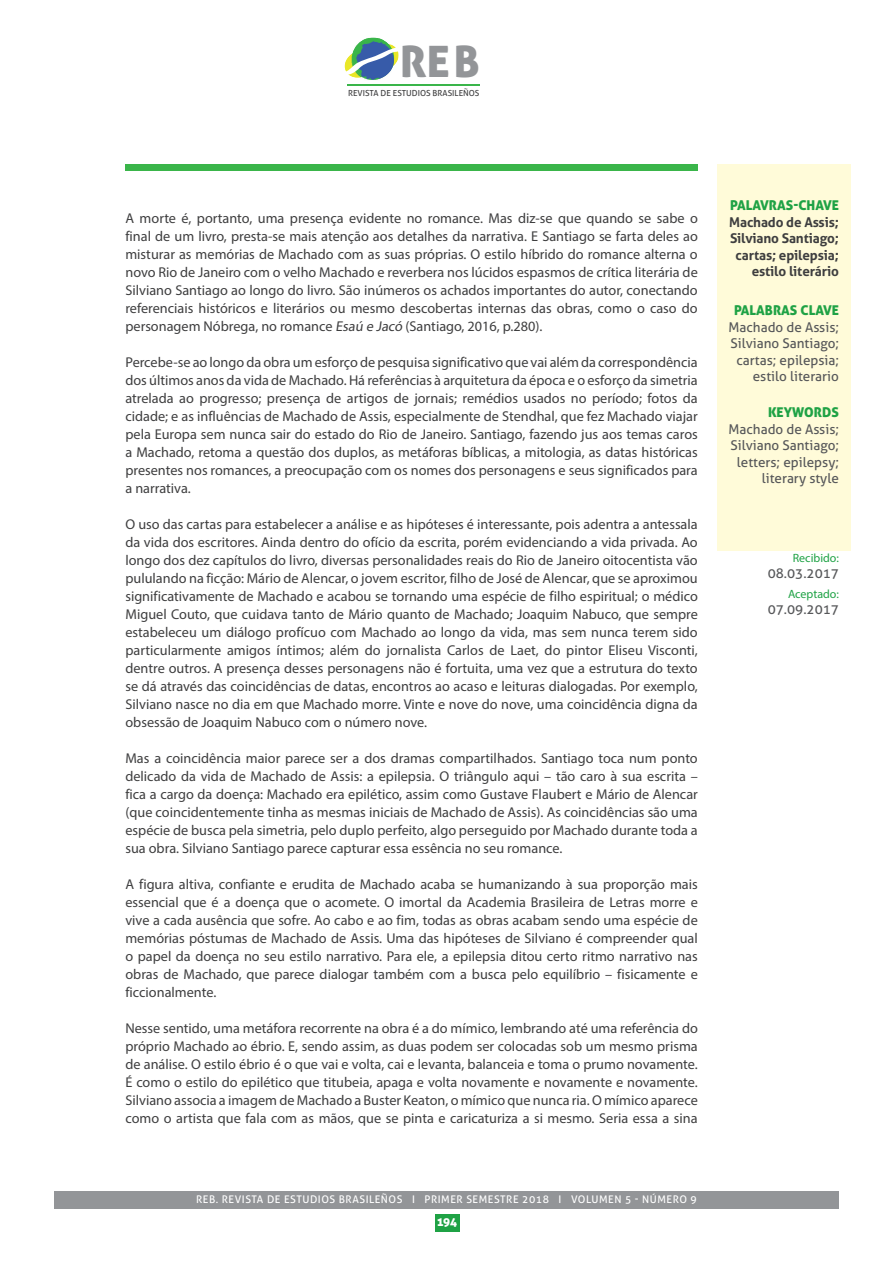
<style>
.page{position:relative;width:893px;height:1263px;background:#fff}
.page>*{position:absolute;margin:0;border:0;box-sizing:border-box;transform-origin:0 0}
.t1{font:43.35px "Aller Display";color:#939598}
.t2{font:14.25px/18px "Myriad Pro";color:#3e3e3f;text-align:justify}
.body{font:13.5px/16.5px "Aller";color:#57585a;text-align:right}
.t3{font:700 13.5px/16.5px "Aller";letter-spacing:-.01em;color:#3e3e3f;text-align:right}
.t4{font:13.5px "Aller Display";color:#1fa245}
.body-2{font:12px "Myriad Pro";color:#1fa245}
.t5{font:12px "Aller Display";color:#fff}
.t6{font:10.5px "Aller";letter-spacing:.05em;color:#fff}
.t7{font:8.4px "Aller";color:#3e3e3f}
</style>
<div class="page">
<img style="left:347px;top:37px;width:88px;height:49px">
<img style="left:352px;top:38px;width:41px;height:42px">
<svg style="left:344px;top:42px;width:59px;height:37px"></svg>
<hr style="left:347px;top:84px;width:133px;height:1px;background:#3ab54a">
<div style="left:54px;top:1191px;width:785px;height:18px;background:#939598"></div>
<div style="left:435px;top:1214px;width:24px;height:17px;background:#1fa245"></div>
<div style="left:125px;top:164px;width:573px;height:6px;background:#3ab54a"></div>
<div style="left:717px;top:164px;width:134px;height:387px;background:#fffbd9"></div>
<h1 class="t1" style="left:400px;top:34px;width:81px">REB</h1>
<p class="t7" style="left:348px;top:87px;width:133px">REVISTA DE ESTUDIOS BRASILEÑOS</p>
<p class="t2" style="left:125px;top:209px;width:574px">A morte é, portanto, uma presença evidente no romance. Mas diz-se que quando se sabe o final de um livro, presta-se mais atenção aos detalhes da narrativa. E Santiago se farta deles ao misturar as memórias de Machado com as suas próprias. O estilo híbrido do romance alterna o novo Rio de Janeiro com o velho Machado e reverbera nos lúcidos espasmos de crítica literária de Silviano Santiago ao longo do livro. São inúmeros os achados importantes do autor, conectando referenciais históricos e literários ou mesmo descobertas internas das obras, como o caso do personagem Nóbrega, no romance Esaú e Jacó (Santiago, 2016, p.280).</p>
<p class="t2" style="left:125px;top:353px;width:574px">Percebe-se ao longo da obra um esforço de pesquisa significativo que vai além da correspondência dos últimos anos da vida de Machado. Há referências à arquitetura da época e o esforço da simetria atrelada ao progresso; presença de artigos de jornais; remédios usados no período; fotos da cidade; e as influências de Machado de Assis, especialmente de Stendhal, que fez Machado viajar pela Europa sem nunca sair do estado do Rio de Janeiro. Santiago, fazendo jus aos temas caros a Machado, retoma a questão dos duplos, as metáforas bíblicas, a mitologia, as datas históricas presentes nos romances, a preocupação com os nomes dos personagens e seus significados para a narrativa.</p>
<p class="t2" style="left:125px;top:515px;width:574px">O uso das cartas para estabelecer a análise e as hipóteses é interessante, pois adentra a antessala da vida dos escritores. Ainda dentro do ofício da escrita, porém evidenciando a vida privada. Ao longo dos dez capítulos do livro, diversas personalidades reais do Rio de Janeiro oitocentista vão pululando na ficção: Mário de Alencar, o jovem escritor, filho de José de Alencar, que se aproximou significativamente de Machado e acabou se tornando uma espécie de filho espiritual; o médico Miguel Couto, que cuidava tanto de Mário quanto de Machado; Joaquim Nabuco, que sempre estabeleceu um diálogo profícuo com Machado ao longo da vida, mas sem nunca terem sido particularmente amigos íntimos; além do jornalista Carlos de Laet, do pintor Eliseu Visconti, dentre outros. A presença desses personagens não é fortuita, uma vez que a estrutura do texto se dá através das coincidências de datas, encontros ao acaso e leituras dialogadas. Por exemplo, Silviano nasce no dia em que Machado morre. Vinte e nove do nove, uma coincidência digna da obsessão de Joaquim Nabuco com o número nove.</p>
<p class="t2" style="left:125px;top:749px;width:574px">Mas a coincidência maior parece ser a dos dramas compartilhados. Santiago toca num ponto delicado da vida de Machado de Assis: a epilepsia. O triângulo aqui – tão caro à sua escrita – fica a cargo da doença: Machado era epilético, assim como Gustave Flaubert e Mário de Alencar (que coincidentemente tinha as mesmas iniciais de Machado de Assis). As coincidências são uma espécie de busca pela simetria, pelo duplo perfeito, algo perseguido por Machado durante toda a sua obra. Silviano Santiago parece capturar essa essência no seu romance.</p>
<p class="t2" style="left:125px;top:875px;width:574px">A figura altiva, confiante e erudita de Machado acaba se humanizando à sua proporção mais essencial que é a doença que o acomete. O imortal da Academia Brasileira de Letras morre e vive a cada ausência que sofre. Ao cabo e ao fim, todas as obras acabam sendo uma espécie de memórias póstumas de Machado de Assis. Uma das hipóteses de Silviano é compreender qual o papel da doença no seu estilo narrativo. Para ele, a epilepsia ditou certo ritmo narrativo nas obras de Machado, que parece dialogar também com a busca pelo equilíbrio – fisicamente e ficcionalmente.</p>
<p class="t2" style="left:125px;top:1019px;width:574px">Nesse sentido, uma metáfora recorrente na obra é a do mímico, lembrando até uma referência do próprio Machado ao ébrio. E, sendo assim, as duas podem ser colocadas sob um mesmo prisma de análise. O estilo ébrio é o que vai e volta, cai e levanta, balanceia e toma o prumo novamente.<br>É como o estilo do epilético que titubeia, apaga e volta novamente e novamente e novamente.<br>Silviano associa a imagem de Machado a Buster Keaton, o mímico que nunca ria. O mímico aparece como o artista que fala com as mãos, que se pinta e caricaturiza a si mesmo. Seria essa a sina</p>
<p class="t6" style="left:196px;top:1193px;width:502px">REB. REVISTA DE ESTUDIOS BRASILEÑOS I PRIMER SEMESTRE 2018 I VOLUMEN 5 - NÚMERO 9</p>
<p class="t5" style="left:437px;top:1214px;width:22px">194</p>
<p class="t4" style="left:730px;top:197px;width:110px">PALAVRAS-CHAVE</p>
<p class="t3" style="left:729px;top:214px;width:111px">Machado de Assis;<br>Silviano Santiago; cartas; epilepsia; estilo literário</p>
<p class="t4" style="left:734px;top:302px;width:106px">PALABRAS CLAVE</p>
<p class="body" style="left:728px;top:319px;width:112px">Machado de Assis;<br>Silviano Santiago; cartas; epilepsia; estilo literario</p>
<p class="t4" style="left:768px;top:404px;width:72px">KEYWORDS</p>
<p class="body" style="left:728px;top:421px;width:112px">Machado de Assis;<br>Silviano Santiago; letters; epilepsy; literary style</p>
<p class="body-2" style="left:793px;top:550px;width:48px">Recibido:</p>
<p class="body" style="left:768px;top:565px;width:73px">08.03.2017</p>
<p class="body-2" style="left:788px;top:586px;width:52px">Aceptado:</p>
<p class="body" style="left:768px;top:601px;width:73px">07.09.2017</p>
</div>
